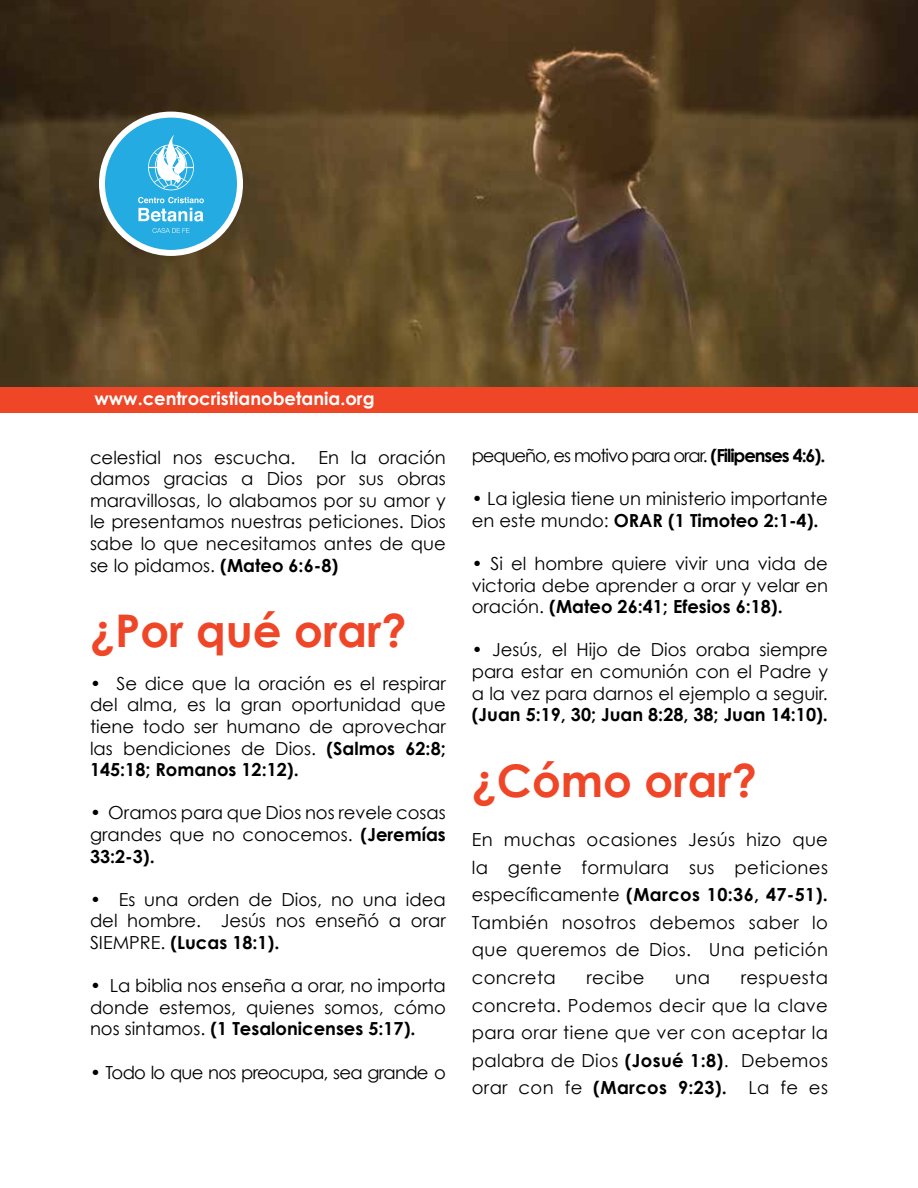
<style>
.page{position:relative;width:918px;height:1188px;background:#fff}
.page>*{position:absolute;margin:0;border:0;box-sizing:border-box;transform-origin:0 0}
.t1{font:700 45px "Century Gothic";color:#ef4628}
.t2{font:18px/21.6px "Century Gothic";color:#000;text-align:justify}
.t3{font:18px "Century Gothic";letter-spacing:-.06em;color:#000}
.t4{font:700 18px "Century Gothic";color:#000}
.t5{font:18px "Century Gothic";letter-spacing:-.04em;color:#000}
.t6{font:700 18px "Century Gothic";color:#fff}
.s1{font-weight:700}
</style>
<div class="page">
<img style="left:0;top:0;width:918px;height:387px">
<div style="left:0;top:387px;width:918px;height:25px;background:#ef4628"></div>
<div style="left:102px;top:115px;width:138px;height:138px;background:#24abe2;border-radius:69px"></div>
<div style="left:99px;top:112px;width:144px;height:144px;border:6px solid #fff;border-radius:69px"></div>
<svg style="left:153px;top:228px;width:37px;height:5px"></svg>
<svg style="left:138px;top:197px;width:66px;height:25px"></svg>
<svg style="left:148px;top:135px;width:46px;height:55px"></svg>
<p class="t6" style="left:94px;top:387px;width:282px">www.centrocristianobetania.org</p>
<p class="t2" style="left:90px;top:446px;width:357px;text-indent:229px">En la oración damos gracias a Dios por sus obras maravillosas, lo alabamos por su amor y le presentamos nuestras peticiones. Dios sabe lo que necesitamos antes de que se lo pidamos. <span class="s1">(Mateo 6:6-8)</span></p>
<h1 class="t1" style="left:90px;top:602px;width:318px">¿Por qué orar?</h1>
<p class="t2" style="left:90px;top:672px;width:357px">• Se dice que la oración es el respirar del alma, es la gran oportunidad que tiene todo ser humano de aprovechar las bendiciones de Dios. <span class="s1">(Salmos 62:8; 145:18; Romanos 12:12).</span></p>
<p class="t2" style="left:90px;top:802px;width:357px">• Oramos para que Dios nos revele cosas grandes que no conocemos. <span class="s1">(Jeremías 33:2-3).</span></p>
<p class="t2" style="left:90px;top:888px;width:357px">• Es una orden de Dios, no una idea del hombre. Jesús nos enseñó a orar SIEMPRE. <span class="s1">(Lucas 18:1).</span></p>
<p class="t2" style="left:90px;top:975px;width:357px">• La biblia nos enseña a orar, no importa donde estemos, quienes somos, cómo nos sintamos. <span class="s1">(1 Tesalonicenses 5:17).</span></p>
<p class="t5" style="left:90px;top:1061px;width:357px">• Todo lo que nos preocupa, sea grande o</p>
<p class="t2" style="left:90px;top:446px;width:207px">celestial nos escucha.</p>
<p class="t3" style="left:472px;top:445px;width:355px">pequeño, es motivo para orar. <span class="s1">(Filipenses 4:6).</span></p>
<p class="t2" style="left:472px;top:488px;width:358px">• La iglesia tiene un ministerio importante en este mundo: <span class="s1">ORAR (1 Timoteo 2:1-4).</span></p>
<p class="t2" style="left:472px;top:552px;width:358px">• Si el hombre quiere vivir una vida de victoria debe aprender a orar y velar en oración. <span class="s1">(Mateo 26:41; Efesios 6:18).</span></p>
<p class="t2" style="left:472px;top:639px;width:358px">• Jesús, el Hijo de Dios oraba siempre para estar en comunión con el Padre y a la vez para darnos el ejemplo a seguir.</p>
<p class="t4" style="left:472px;top:703px;width:358px">(Juan 5:19, 30; Juan 8:28, 38; Juan 14:10).</p>
<h1 class="t1" style="left:472px;top:752px;width:287px">¿Cómo orar?</h1>
<p class="t2" style="left:472px;top:825px;width:358px;line-height:27.6px">En muchas ocasiones Jesús hizo que la gente formulara sus peticiones específicamente <span class="s1">(Marcos 10:36, 47-51).<br></span>También nosotros debemos saber lo que queremos de Dios. Una petición concreta</p>
<p class="t2" style="left:586px;top:966px;width:60px">recibe</p>
<p class="t2" style="left:675px;top:966px;width:36px">una</p>
<p class="t2" style="left:472px;top:963px;width:358px;line-height:27.6px;text-indent:269px">respuesta concreta. Podemos decir que la clave para orar tiene que ver con aceptar la palabra de Dios <span class="s1">(Josué 1:8)</span>. Debemos orar con fe <span class="s1">(Marcos 9:23).</span> La fe es</p>
</div>
